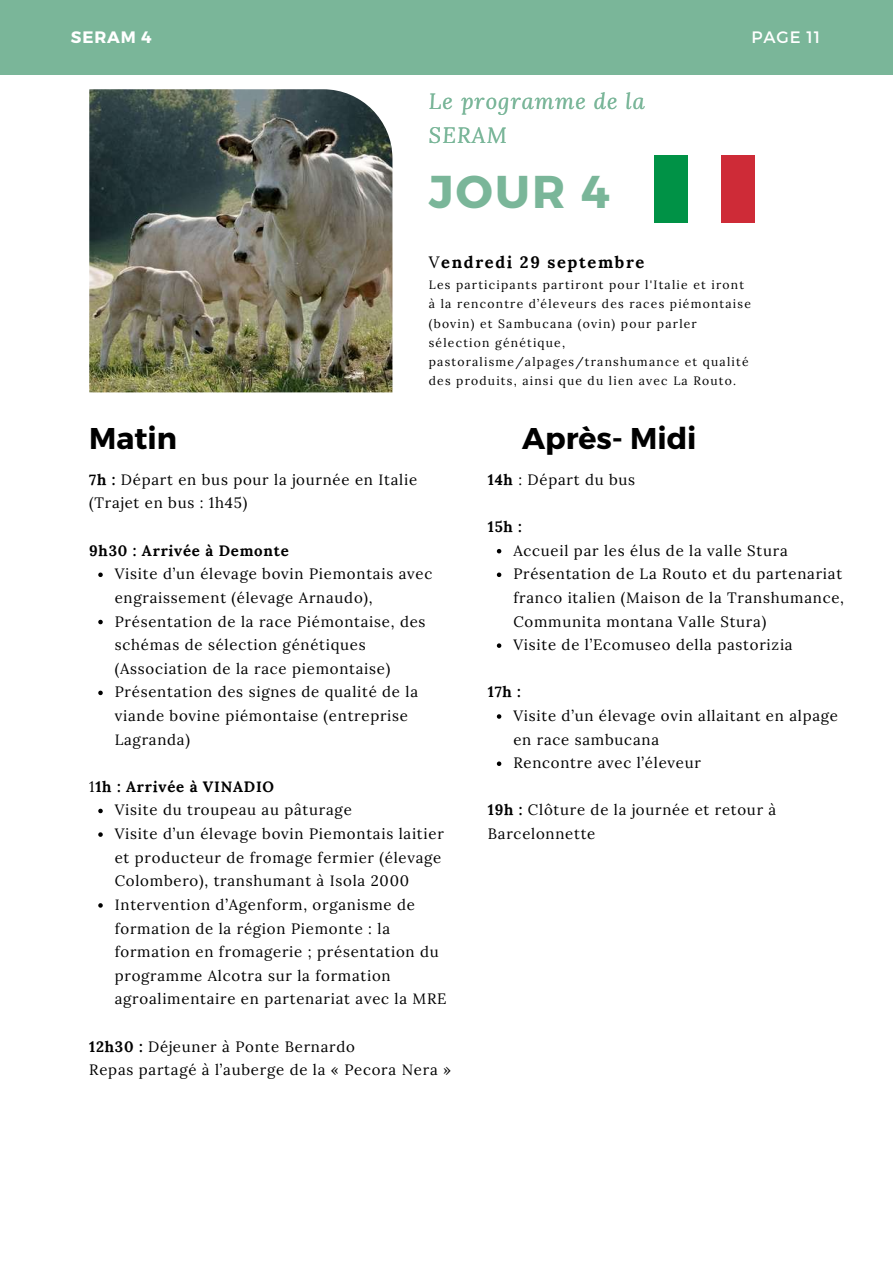
<style>
.page{position:relative;width:893px;height:1264px;background:#fff}
.page>*{position:absolute;margin:0;border:0;box-sizing:border-box;transform-origin:0 0}
.t1{font:700 45.9px "Montserrat";color:#7ab699}
.t2{font:700 30px "Montserrat";color:#000}
.t3{font:italic 21.9px/33.8px "Lora";letter-spacing:.05em;color:#7ab699}
.t4{font:700 16.5px "Lora";letter-spacing:.1em;color:#000}
.t5{font:700 16.5px "Montserrat";letter-spacing:.05em;color:#fff}
.t6{font:16.5px "Montserrat";letter-spacing:.05em;color:#fff}
.t7{font:15px/23.5px "Lora";letter-spacing:.05em;color:#000}
.t8{font:700 15px "Lora";letter-spacing:.05em;color:#000}
.t9{font:12.15px/19.2px "Lora";letter-spacing:.1em;color:#000}
.s1{font-weight:400}
.s2{font-weight:700}
</style>
<div class="page">
<div style="left:0;top:0;width:892px;height:74px;background:#7ab699"></div>
<img style="left:89px;top:89px;width:303px;height:303px">
<svg style="left:98px;top:572px;width:5px;height:5px"></svg>
<svg style="left:98px;top:619px;width:5px;height:5px"></svg>
<svg style="left:98px;top:690px;width:5px;height:5px"></svg>
<svg style="left:98px;top:808px;width:5px;height:5px"></svg>
<svg style="left:98px;top:832px;width:5px;height:4px"></svg>
<svg style="left:98px;top:903px;width:5px;height:4px"></svg>
<div style="left:654px;top:155px;width:33px;height:68px;background:#009246"></div>
<div style="left:721px;top:155px;width:34px;height:68px;background:#ce2b37"></div>
<svg style="left:497px;top:549px;width:4px;height:4px"></svg>
<svg style="left:497px;top:572px;width:4px;height:5px"></svg>
<svg style="left:497px;top:643px;width:4px;height:5px"></svg>
<svg style="left:497px;top:714px;width:4px;height:4px"></svg>
<svg style="left:497px;top:761px;width:4px;height:5px"></svg>
<p class="t5" style="left:71px;top:27px;width:82px">SERAM 4</p>
<p class="t6" style="left:751px;top:27px;width:70px">PAGE 11</p>
<h3 class="t3" style="left:429px;top:84px;width:217px">Le programme de la<br>SERAM</h3>
<h1 class="t1" style="left:429px;top:162px;width:182px">JOUR 4</h1>
<h2 class="t2" style="left:89px;top:419px;width:89px">Matin</h2>
<p class="t4" style="left:429px;top:251px;width:217px"><span class="s1">V</span>endredi 29 septembre</p>
<p class="t9" style="left:429px;top:275px;width:323px">Les participants partiront pour l'Italie et iront à la rencontre d’éleveurs des races piémontaise (bovin) et Sambucana (ovin) pour parler sélection génétique, pastoralisme/alpages/transhumance et qualité des produits, ainsi que du lien avec La Routo.</p>
<h2 class="t2" style="left:522px;top:419px;width:176px">Après- Midi</h2>
<p class="t7" style="left:89px;top:467px;width:329px"><span class="s2">7h :</span> Départ en bus pour la journée en Italie (Trajet en bus : 1h45)</p>
<p class="t8" style="left:89px;top:540px;width:201px">9h30 : Arrivée à Demonte</p>
<p class="t7" style="left:115px;top:562px;width:319px">Visite d’un élevage bovin Piemontais avec engraissement (élevage Arnaudo), Présentation de la race Piémontaise, des schémas de sélection génétiques (Association de la race piemontaise)<br>Présentation des signes de qualité de la viande bovine piémontaise (entreprise Lagranda)</p>
<p class="t8" style="left:89px;top:776px;width:186px"><span class="s1">1</span>1h : Arrivée à VINADIO</p>
<p class="t7" style="left:115px;top:798px;width:333px">Visite du troupeau au pâturage<br>Visite d’un élevage bovin Piemontais laitier et producteur de fromage fermier (élevage Colombero), transhumant à Isola 2000<br>Intervention d’Agenform, organisme de formation de la région Piemonte : la formation en fromagerie ; présentation du programme Alcotra sur la formation agroalimentaire en partenariat avec la MRE</p>
<p class="t7" style="left:89px;top:1034px;width:363px"><span class="s2">12h30 :</span> Déjeuner à Ponte Bernardo<br>Repas partagé à l’auberge de la « Pecora Nera »</p>
<p class="t7" style="left:488px;top:467px;width:149px"><span class="s2">14h</span> : Départ du bus</p>
<p class="t8" style="left:488px;top:517px;width:36px">15h :</p>
<p class="t7" style="left:513px;top:538px;width:332px">Accueil par les élus de la valle Stura Présentation de La Routo et du partenariat franco italien (Maison de la Transhumance, Communita montana Valle Stura)<br>Visite de l’Ecomuseo della pastorizia</p>
<p class="t8" style="left:488px;top:682px;width:35px">17h :</p>
<p class="t7" style="left:513px;top:703px;width:326px">Visite d’un élevage ovin allaitant en alpage en race sambucana<br>Rencontre avec l’éleveur</p>
<p class="t7" style="left:488px;top:798px;width:290px"><span class="s2">19h :</span> Clôture de la journée et retour à<br>Barcelonnette</p>
</div>
